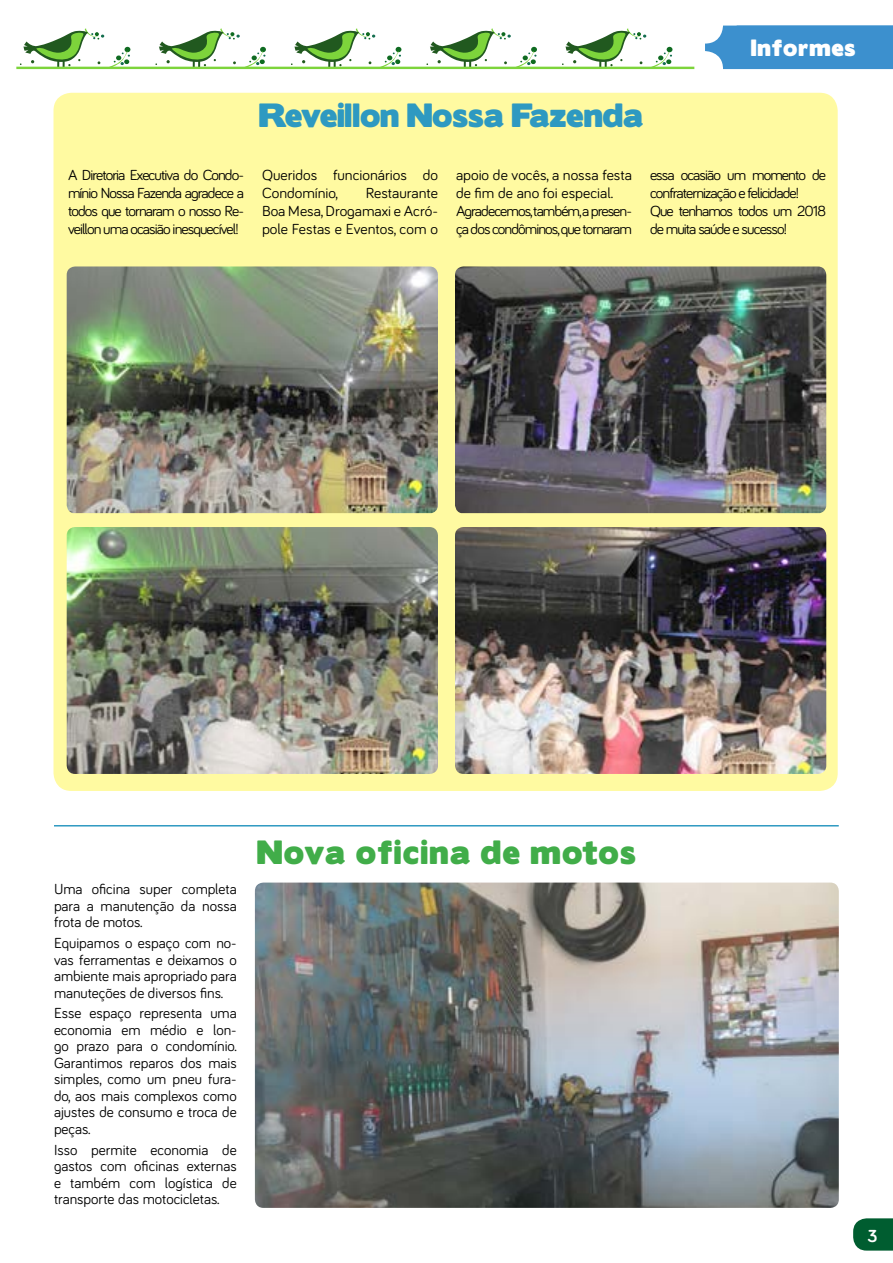
<style>
.page{position:relative;width:893px;height:1263px;background:#fff}
.page>*{position:absolute;margin:0;border:0;box-sizing:border-box;transform-origin:0 0}
.t1{font:30px "Boris Black Bloxx";letter-spacing:-.01em;color:#2e99c1}
.t2{font:30px "Boris Black Bloxx";letter-spacing:.04em;color:#41ad49}
.t3{font:21px "Boris Black Bloxx";letter-spacing:.04em;color:#fff}
.t4{font:700 18px "Bariol";color:#fff}
.t5{font:15px/16.5px "Bariol";color:#000;text-align:justify}
.t6{font:15px/18px "Bariol";letter-spacing:-.06em;color:#000}
</style>
<div class="page">
<svg style="left:853px;top:1218px;width:40px;height:32px"></svg>
<svg style="left:16px;top:28px;width:678px;height:41px"></svg>
<div style="left:53px;top:93px;width:785px;height:698px;background:#fffaa1;border-radius:18px"></div>
<div style="left:705px;top:26px;width:188px;height:43px;background:#3c90ce"></div>
<hr style="left:54px;top:825px;width:785px;height:1px;background:#2e99c1">
<img style="left:255px;top:882px;width:584px;height:326px">
<img style="left:67px;top:266px;width:371px;height:247px">
<img style="left:67px;top:527px;width:371px;height:247px">
<img style="left:455px;top:266px;width:371px;height:247px">
<img style="left:455px;top:527px;width:371px;height:247px">
<h1 class="t1" style="left:259px;top:93px;width:386px">Reveillon Nossa Fazenda</h1>
<h2 class="t3" style="left:751px;top:32px;width:106px">Informes</h2>
<p class="t5" style="left:68px;top:165px;width:177px;line-height:18px">A Diretoria Executiva do Condo&shy;mínio Nossa Fazenda agradece a todos que tornaram o nosso Re&shy;veillon uma ocasião inesquecível!</p>
<p class="t5" style="left:262px;top:165px;width:177px;line-height:18px">Queridos funcionários do<br>Condomínio,</p>
<p class="t5" style="left:262px;top:183px;width:177px;line-height:18px;text-indent:104px">Restaurante Boa Mesa, Drogamaxi e Acró&shy;pole Festas e Eventos, com o</p>
<p class="t6" style="left:456px;top:165px;width:178px">apoio de vocês, a nossa festa de fim de ano foi especial.<br>Agradecemos,também,a presen&shy;ça dos condôminos,que tornaram</p>
<p class="t6" style="left:650px;top:165px;width:177px">essa ocasião um momento de confraternização e felicidade!<br>Que tenhamos todos um 2018 de muita saúde e sucesso!</p>
<p class="t5" style="left:54px;top:880px;width:184px">Uma oficina super completa para a manutenção da nossa frota de motos.</p>
<p class="t5" style="left:54px;top:934px;width:184px">Equipamos o espaço com no&shy;vas ferramentas e deixamos o ambiente mais apropriado para manuteções de diversos fins.</p>
<p class="t5" style="left:54px;top:1004px;width:184px">Esse espaço representa uma economia em médio e lon&shy;go prazo para o condomínio.<br>Garantimos reparos dos mais simples, como um pneu fura&shy;do, aos mais complexos como ajustes de consumo e troca de peças.</p>
<p class="t5" style="left:54px;top:1141px;width:184px">Isso permite economia de gastos com oficinas externas e também com logística de transporte das motocicletas.</p>
<h1 class="t2" style="left:257px;top:829px;width:380px">Nova oficina de motos</h1>
<p class="t4" style="left:867px;top:1223px;width:12px">3</p>
</div>
